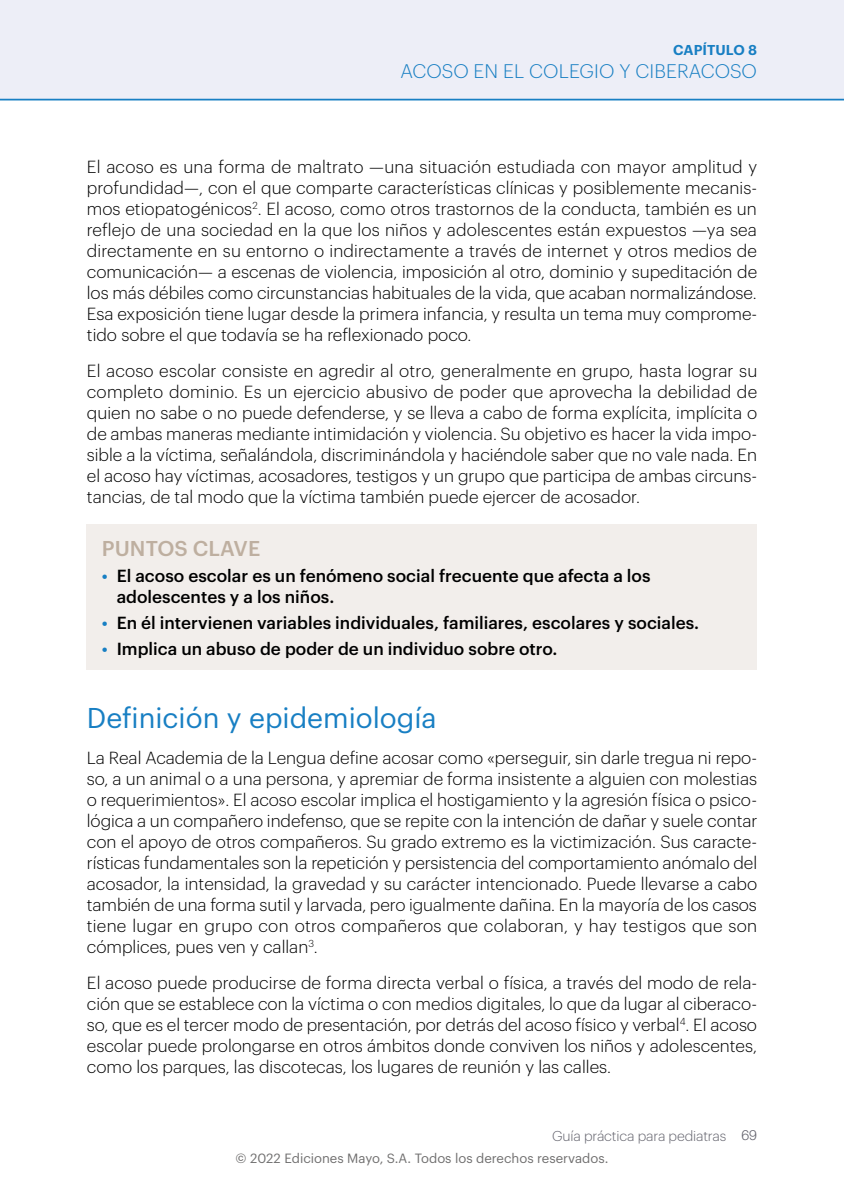
<style>
.page{position:relative;width:844px;height:1191px;background:#fff}
.page>*{position:absolute;margin:0;border:0;box-sizing:border-box;transform-origin:0 0}
.t1{font:28px "Graphik";color:#187fc3}
.t2{font:500 21px "Graphik";letter-spacing:.005em;color:#beafa0}
.t3{font:300 19.25px "Graphik";letter-spacing:.005em;color:#187fc3}
.t4{font:300 17.15px/21px "Graphik";color:#000;text-align:justify}
.t5{font:500 17.15px/21px "Graphik";color:#000}
.t6{font:300 14px "Graphik";letter-spacing:-.01em;color:#62626c}
.t7{font:600 14px "Graphik";letter-spacing:.005em;color:#187fc3}
.t8{font:13.12px "Graphik";color:#706f6f}
.s1{color:#187fc3}
.s2{font-family:"Helvetica Neue LT Std"}
</style>
<div class="page">
<div style="left:0;top:0;width:843px;height:99px;background:#edeef7"></div>
<hr style="left:0;top:99px;width:843px;height:1px;background:#187fc3">
<div style="left:87px;top:524px;width:669px;height:146px;background:#f2eeeb"></div>
<p class="t7" style="left:673px;top:39px;width:85px">CAPÍTULO 8</p>
<p class="t3" style="left:400px;top:57px;width:358px">ACOSO EN EL COLEGIO Y CIBERACOSO</p>
<p class="t4" style="left:87px;top:155px;width:671px">El acoso es una forma de maltrato —una situación estudiada con mayor amplitud y profundidad—, con el que comparte características clínicas y posiblemente mecanis&shy;mos etiopatogénicos<sup>2</sup>. El acoso, como otros trastornos de la conducta, también es un reflejo de una sociedad en la que los niños y adolescentes están expuestos —ya sea directamente en su entorno o indirectamente a través de internet y otros medios de comunicación— a escenas de violencia, imposición al otro, dominio y supeditación de los más débiles como circunstancias habituales de la vida, que acaban normalizándose.<br>Esa exposición tiene lugar desde la primera infancia, y resulta un tema muy comprome&shy;tido sobre el que todavía se ha reflexionado poco.</p>
<p class="t4" style="left:87px;top:358px;width:671px">El acoso escolar consiste en agredir al otro, generalmente en grupo, hasta lograr su completo dominio. Es un ejercicio abusivo de poder que aprovecha la debilidad de quien no sabe o no puede defenderse, y se lleva a cabo de forma explícita, implícita o de ambas maneras mediante intimidación y violencia. Su objetivo es hacer la vida impo&shy;sible a la víctima, señalándola, discriminándola y haciéndole saber que no vale nada. En el acoso hay víctimas, acosadores, testigos y un grupo que participa de ambas circuns&shy;tancias, de tal modo que la víctima también puede ejercer de acosador.</p>
<p class="t2" style="left:102px;top:533px;width:160px">PUNTOS CLAVE</p>
<p class="t5" style="left:117px;top:564px;width:535px;text-indent:-15px"><span class="s1">•</span> El acoso escolar es un fenómeno social frecuente que afecta a los adolescentes y a los niños.</p>
<p class="t5" style="left:102px;top:611px;width:598px"><span class="s1">•</span> En él intervienen variables individuales, familiares, escolares y sociales.</p>
<p class="t5" style="left:102px;top:637px;width:457px"><span class="s1">•</span> Implica un abuso de poder de un individuo sobre otro.</p>
<h1 class="t1" style="left:87px;top:696px;width:351px">Definición y epidemiología</h1>
<p class="t4" style="left:87px;top:745px;width:672px">La Real Academia de la Lengua define acosar como «perseguir, sin darle tregua ni repo&shy;so, a un animal o a una persona, y apremiar de forma insistente a alguien con molestias o requerimientos». El acoso escolar implica el hostigamiento y la agresión física o psico&shy;lógica a un compañero indefenso, que se repite con la intención de dañar y suele contar con el apoyo de otros compañeros. Su grado extremo es la victimización. Sus caracte&shy;rísticas fundamentales son la repetición y persistencia del comportamiento anómalo del acosador, la intensidad, la gravedad y su carácter intencionado. Puede llevarse a cabo también de una forma sutil y larvada, pero igualmente dañina. En la mayoría de los casos tiene lugar en grupo con otros compañeros que colaboran, y hay testigos que son cómplices, pues ven y callan<sup>3</sup>.</p>
<p class="t4" style="left:87px;top:970px;width:671px">El acoso puede producirse de forma directa verbal o física, a través del modo de rela&shy;ción que se establece con la víctima o con medios digitales, lo que da lugar al ciberaco&shy;so, que es el tercer modo de presentación, por detrás del acoso físico y verbal<sup>4</sup>. El acoso escolar puede prolongarse en otros ámbitos donde conviven los niños y adolescentes, como los parques, las discotecas, los lugares de reunión y las calles.</p>
<p class="t6" style="left:552px;top:1126px;width:206px">Guía práctica para pediatras <span class="s2">69</span></p>
<p class="t8" style="left:235px;top:1148px;width:374px">© 2022 Ediciones Mayo, S.A. Todos los derechos reservados.</p>
</div>
